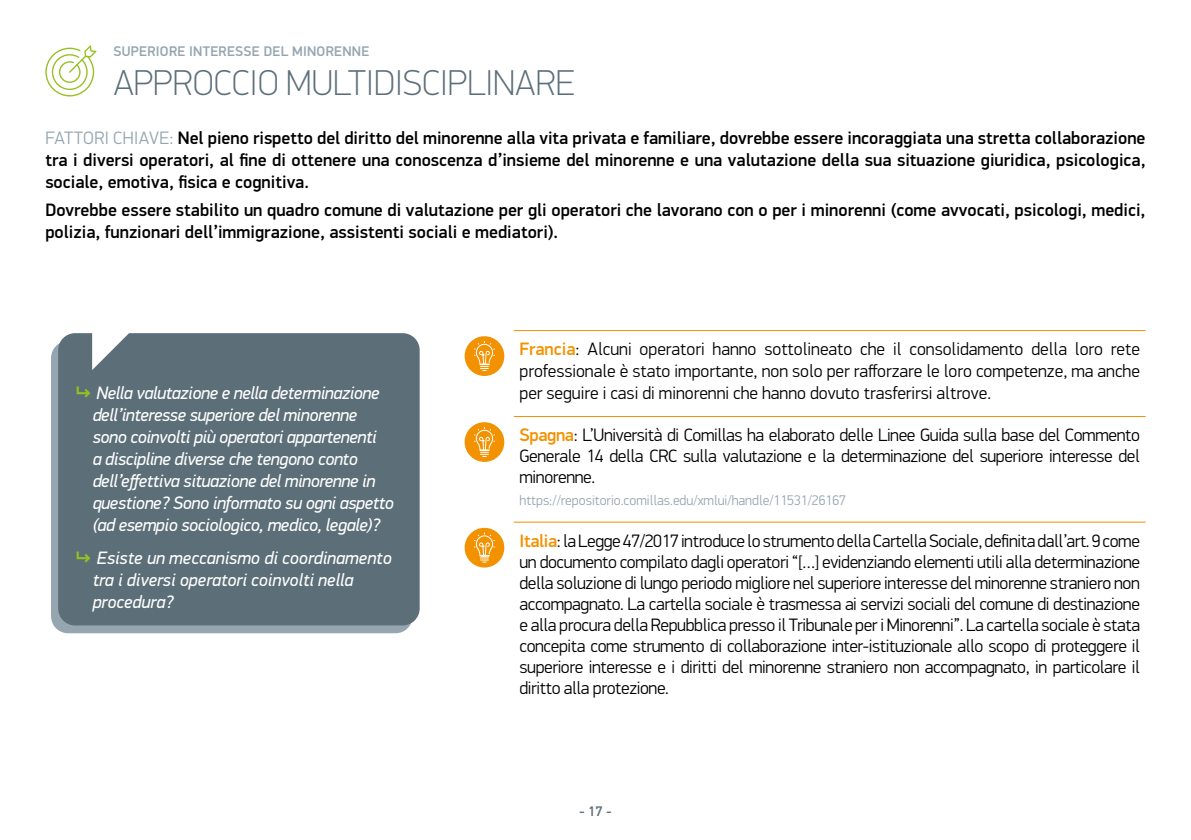
<style>
.page{position:relative;width:1191px;height:840px;background:#fff}
.page>*{position:absolute;margin:0;border:0;box-sizing:border-box;transform-origin:0 0}
.t1{font:100 36px "PF Din Display Pro";color:#5c6f79}
.t2{font:300 18px/21px "PF Din Display Pro";letter-spacing:-.02em;color:#000;text-align:justify}
.t3{font:500 18px/22px "PF Din Display Pro";color:#000;text-align:justify}
.t4{font:italic 18px/22px "PF Din Display Pro";letter-spacing:-.02em;color:#fff}
.t5{font:italic 18px/22px "PF Din Display Pro";color:#fff}
.t6{font:300 14px "PF Din Display Pro";color:#95a6b0}
.t7{font:500 14px "PF Din Display Pro";letter-spacing:.02em;color:#95a6b0}
.t8{font:500 14px "PF Din Display Pro";color:#5c6f79}
.s1{font-weight:300;color:#95a6b0}
.s2{font-weight:900;font-style:normal;color:#95c11f}
.s3{font-weight:500;color:#f39200}
</style>
<div class="page">
<div style="left:51px;top:341px;width:361px;height:292px;background:#95a6b0;border-radius:17px"></div>
<div style="left:58px;top:333px;width:362px;height:292px;background:#5c6f79;border-radius:17px"></div>
<svg style="left:92px;top:333px;width:54px;height:37px"></svg>
<hr style="left:514px;top:330px;width:631px;height:1px;background:#f39200">
<hr style="left:514px;top:416px;width:631px;height:1px;background:#f39200">
<hr style="left:514px;top:521px;width:631px;height:1px;background:#f39200">
<div style="left:464px;top:336px;width:40px;height:40px;background:#f39200;border-radius:50%"></div>
<svg style="left:473px;top:336px;width:22px;height:35px"></svg>
<div style="left:464px;top:422px;width:40px;height:39px;background:#f39200;border-radius:50%"></div>
<svg style="left:473px;top:422px;width:22px;height:35px"></svg>
<div style="left:464px;top:527px;width:40px;height:40px;background:#f39200;border-radius:50%"></div>
<svg style="left:473px;top:527px;width:22px;height:35px"></svg>
<svg style="left:45px;top:45px;width:51px;height:51px"></svg>
<p class="t7" style="left:114px;top:43px;width:257px">SUPERIORE INTERESSE DEL MINORENNE</p>
<h1 class="t1" style="left:113px;top:62px;width:463px">APPROCCIO MULTIDISCIPLINARE</h1>
<p class="t3" style="left:45px;top:127px;width:1101px"><span class="s1">FATTORI CHIAVE:</span> Nel pieno rispetto del diritto del minorenne alla vita privata e familiare, dovrebbe essere incoraggiata una stretta collaborazione tra i diversi operatori, al fine di ottenere una conoscenza d’insieme del minorenne e una valutazione della sua situazione giuridica, psicologica, sociale, emotiva, fisica e cognitiva.</p>
<p class="t3" style="left:45px;top:199px;width:1101px">Dovrebbe essere stabilito un quadro comune di valutazione per gli operatori che lavorano con o per i minorenni (come avvocati, psicologi, medici, polizia, funzionari dell’immigrazione, assistenti sociali e mediatori).</p>
<p class="t4" style="left:93px;top:381px;width:303px;text-indent:-17px"><span class="s2">↳</span> Nella valutazione e nella determinazione dell’interesse superiore del minorenne sono coinvolti più operatori appartenenti<br>a discipline diverse che tengono conto dell’effettiva situazione del minorenne in questione? Sono informato su ogni aspetto (ad esempio sociologico, medico, legale)?</p>
<p class="t5" style="left:93px;top:546px;width:301px;text-indent:-17px"><span class="s2">↳</span> Esiste un meccanismo di coordinamento tra i diversi operatori coinvolti nella procedura?</p>
<p class="t2" style="left:519px;top:338px;width:622px;line-height:22px"><span class="s3">Francia</span>: Alcuni operatori hanno sottolineato che il consolidamento della loro rete professionale è stato importante, non solo per rafforzare le loro competenze, ma anche per seguire i casi di minorenni che hanno dovuto trasferirsi altrove.</p>
<p class="t2" style="left:519px;top:425px;width:622px"><span class="s3">Spagna</span>: L’Università di Comillas ha elaborato delle Linee Guida sulla base del Commento Generale 14 della CRC sulla valutazione e la determinazione del superiore interesse del minorenne.</p>
<p class="t6" style="left:519px;top:492px;width:328px">https://repositorio.comillas.edu/xmlui/handle/11531/26167</p>
<p class="t2" style="left:519px;top:530px;width:622px"><span class="s3">Italia</span>: la Legge 47/2017 introduce lo strumento dellaCartella Sociale, definita dall’art. 9 come un documento compilato dagli operatori “[…] evidenziando elementi utili alla determinazione della soluzione di lungo periodo migliore nel superiore interesse del minorenne straniero non accompagnato. La cartella sociale è trasmessa ai servizi sociali del comune di destinazione e alla procura della Repubblica presso il Tribunale per i Minorenni”. La cartella sociale è stata concepita come strumento di collaborazione inter-istituzionale allo scopo di proteggere il superiore interesse e i diritti del minorenne straniero non accompagnato, in particolare il diritto alla protezione.</p>
<p class="t8" style="left:579px;top:801px;width:34px">- 17 -</p>
</div>
